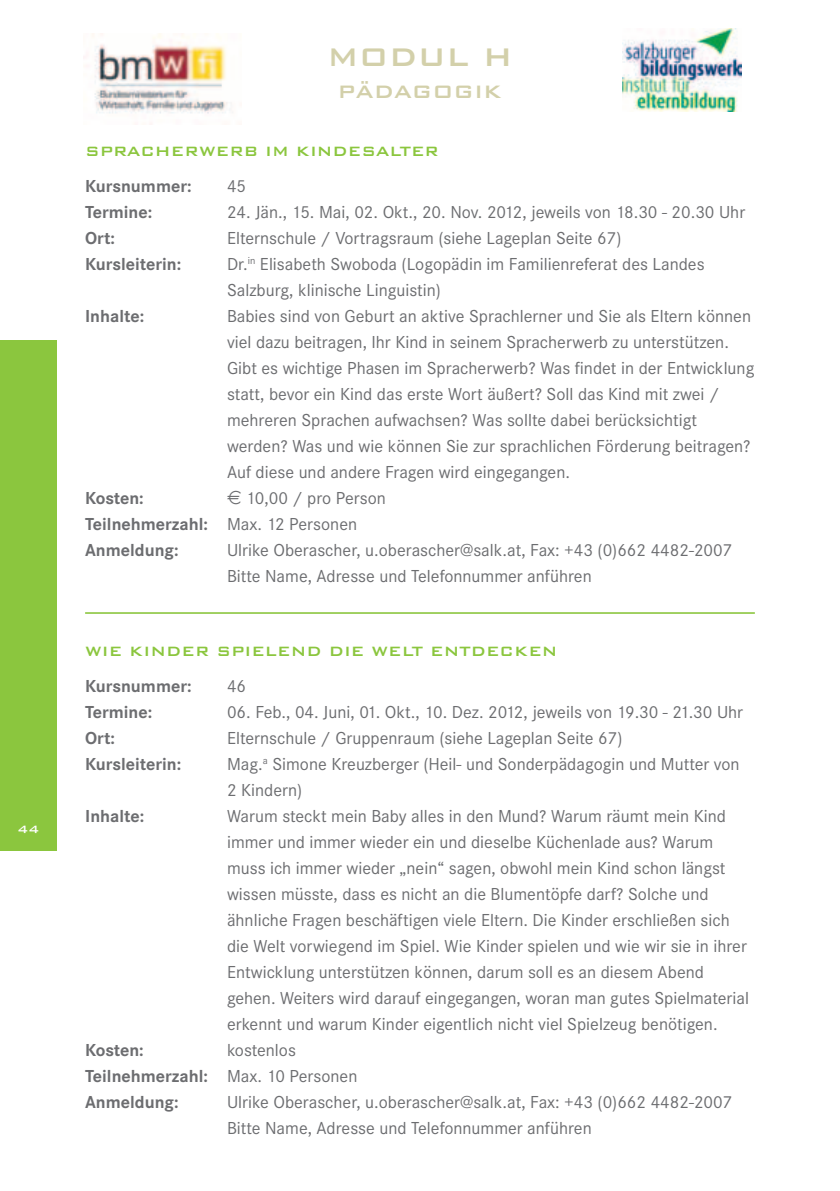
<style>
.page{position:relative;width:840px;height:1191px;background:#fff}
.page>*{position:absolute;margin:0;border:0;box-sizing:border-box;transform-origin:0 0}
.t1{font:500 34px "Bank Gothic BT";color:#d3d0aa}
.t2{font:500 24px "Bank Gothic BT";color:#d3d0aa}
.t3{font:18px/26px "Corporate S";color:#6c6d70}
.t4{font:700 18px/26px "Corporate S";color:#6c6d70}
.t5{font:500 18px "Bank Gothic BT";color:#8bc63e}
.t6{font:500 14px "Bank Gothic BT";color:#fff}
.s1{font-family:"Euro Logo"}
.s2{font-weight:700}
.s3{font-weight:400}
</style>
<div class="page">
<div style="left:0;top:340px;width:57px;height:510px;background:#8bc63e"></div>
<img style="left:622px;top:28px;width:118px;height:84px">
<img style="left:83px;top:33px;width:145px;height:81px">
<hr style="left:85px;top:612px;width:669px;height:2px;background:#8bc63e">
<p class="t6" style="left:18px;top:822px;width:23px">44</p>
<h1 class="t1" style="left:327px;top:38px;width:178px">modul H</h1>
<h2 class="t2" style="left:337px;top:78px;width:162px">Pädagogik</h2>
<p class="t5" style="left:85px;top:141px;width:355px">Spracherwerb im Kindesalter</p>
<p class="t4" style="left:85px;top:173px;width:108px">Kursnummer:</p>
<p class="t3" style="left:227px;top:173px;width:21px">45</p>
<p class="t4" style="left:85px;top:199px;width:69px">Termine:</p>
<p class="t3" style="left:227px;top:199px;width:519px">24. Jän., 15. Mai, 02. Okt., 20. Nov. 2012, jeweils von 18.30 - 20.30 Uhr</p>
<p class="t4" style="left:85px;top:225px;width:31px">Ort:</p>
<p class="t3" style="left:227px;top:225px;width:396px">Elternschule / Vortragsraum (siehe Lageplan Seite 67)</p>
<p class="t4" style="left:85px;top:251px;width:97px">Kursleiterin:</p>
<p class="t3" style="left:227px;top:251px;width:479px">Dr.<sup>in</sup> Elisabeth Swoboda (Logopädin im Familienreferat des Landes<br>Salzburg, klinische Linguistin)</p>
<p class="t4" style="left:85px;top:303px;width:61px">Inhalte:</p>
<p class="t3" style="left:227px;top:303px;width:528px">Babies sind von Geburt an aktive Sprachlerner und Sie als Eltern können viel dazu beitragen, Ihr Kind in seinem Spracherwerb zu unterstützen.<br>Gibt es wichtige Phasen im Spracherwerb? Was findet in der Entwicklung statt, bevor ein Kind das erste Wort äußert? Soll das Kind mit zwei / mehreren Sprachen aufwachsen? Was sollte dabei berücksichtigt werden? Was und wie können Sie zur sprachlichen Förderung beitragen?<br>Auf diese und andere Fragen wird eingegangen.</p>
<p class="t4" style="left:85px;top:485px;width:60px">Kosten:</p>
<p class="t3" style="left:85px;top:485px;width:302px;text-indent:142px"><span class="s1">h</span> 10,00 / pro Person<br><span class="s2">Teilnehmerzahl:</span> Max. 12 Personen<br><span class="s2">Anmeldung:</span></p>
<p class="t3" style="left:227px;top:537px;width:506px">Ulrike Oberascher, u.oberascher@salk.at, Fax: +43 (0)662 4482-2007<br>Bitte Name, Adresse und Telefonnummer anführen</p>
<p class="t5" style="left:85px;top:641px;width:473px">Wie Kinder spielend die Welt entdecken</p>
<p class="t4" style="left:85px;top:673px;width:108px">Kursnummer:</p>
<p class="t3" style="left:227px;top:673px;width:21px">46</p>
<p class="t4" style="left:85px;top:699px;width:69px">Termine:</p>
<p class="t3" style="left:227px;top:699px;width:517px">06. Feb., 04. Juni, 01. Okt., 10. Dez. 2012, jeweils von 19.30 - 21.30 Uhr</p>
<p class="t4" style="left:85px;top:725px;width:31px">Ort:</p>
<p class="t3" style="left:227px;top:725px;width:396px">Elternschule / Gruppenraum (siehe Lageplan Seite 67)</p>
<p class="t4" style="left:85px;top:751px;width:97px">Kursleiterin:</p>
<p class="t3" style="left:227px;top:751px;width:513px">Mag.<sup>a</sup> Simone Kreuzberger (Heil- und Sonderpädagogin und Mutter von<br>2 Kindern)</p>
<p class="t4" style="left:85px;top:803px;width:61px">Inhalte:</p>
<p class="t3" style="left:227px;top:803px;width:523px">Warum steckt mein Baby alles in den Mund? Warum räumt mein Kind immer und immer wieder ein und dieselbe Küchenlade aus? Warum muss ich immer wieder „nein“ sagen, obwohl mein Kind schon längst wissen müsste, dass es nicht an die Blumentöpfe darf? Solche und ähnliche Fragen beschäftigen viele Eltern. Die Kinder erschließen sich die Welt vorwiegend im Spiel. Wie Kinder spielen und wie wir sie in ihrer Entwicklung unterstützen können, darum soll es an diesem Abend gehen. Weiters wird darauf eingegangen, woran man gutes Spielmaterial erkennt und warum Kinder eigentlich nicht viel Spielzeug benötigen.</p>
<p class="t4" style="left:85px;top:1037px;width:60px">Kosten:</p>
<p class="t4" style="left:85px;top:1037px;width:274px;text-indent:142px"><span class="s3">kostenlos<br></span>Teilnehmerzahl: <span class="s3">Max. 10 Personen<br></span>Anmeldung:</p>
<p class="t3" style="left:227px;top:1089px;width:506px">Ulrike Oberascher, u.oberascher@salk.at, Fax: +43 (0)662 4482-2007<br>Bitte Name, Adresse und Telefonnummer anführen</p>
</div>
